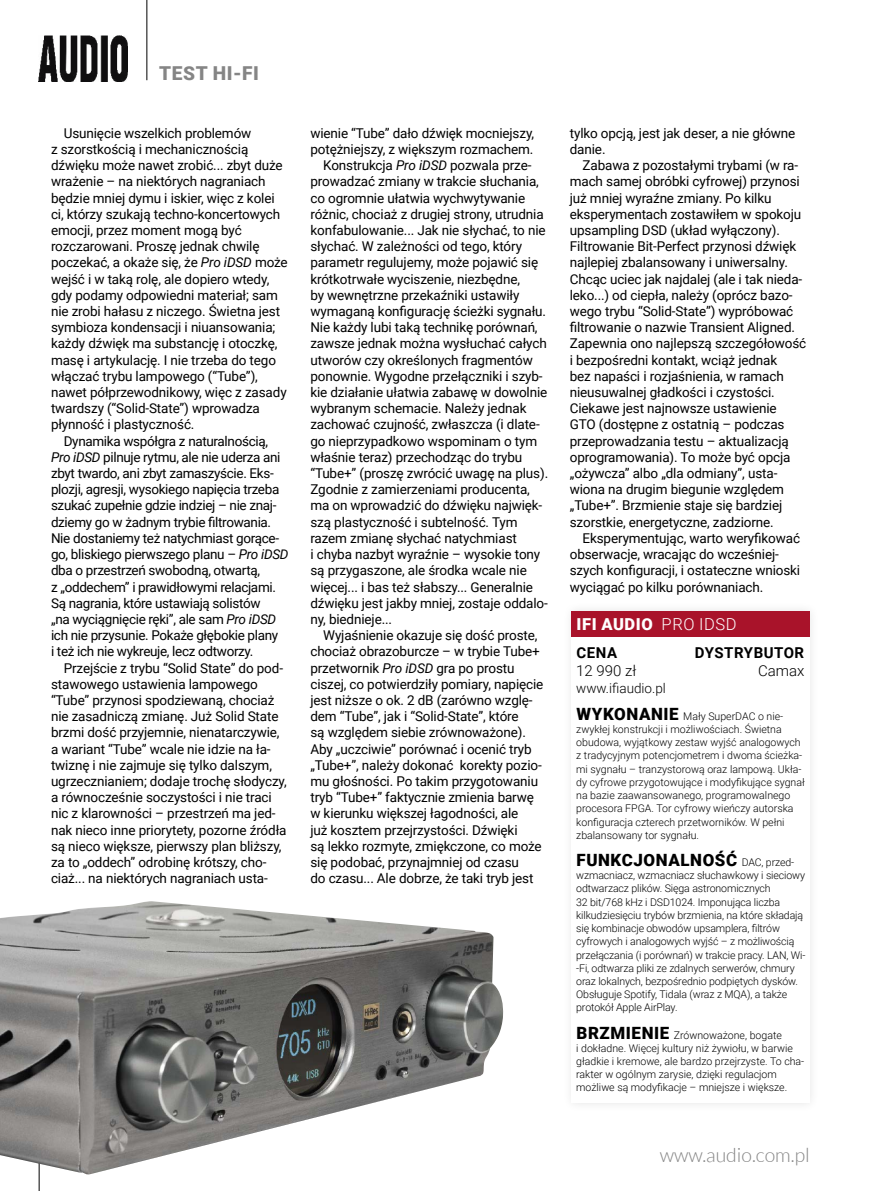
<style>
.page{position:relative;width:893px;height:1191px;background:#fff}
.page>*{position:absolute;margin:0;border:0;box-sizing:border-box;transform-origin:0 0}
.t1{font:300 19.5px "Lato";color:#858585}
.t2{font:900 19.2px "Roboto";letter-spacing:.035em;color:#858585}
.t3{font:900 16.95px "Roboto";letter-spacing:.035em;color:#000}
.t4{font:900 16.5px "Roboto";letter-spacing:.035em;color:#fff}
.t5{font:700 15px "Roboto";letter-spacing:.035em;color:#000}
.t6{font:300 15px "Roboto";color:#000}
.t7{font:13.5px/16.2px "Roboto";letter-spacing:-.01em;color:#000}
.t8{font:300 13.5px "Roboto";color:#000}
.t9{font:300 10.65px/13.2px "Roboto";color:#000}
.s1{font-style:italic}
.s2{font-weight:300}
.s3{font-weight:900;font-size:16.95px}
.s4{font-weight:300;font-size:10.65px}
</style>
<div class="page">
<hr style="left:39px;top:1145px;width:1px;height:46px;background:#000">
<hr style="left:147px;top:0;width:1px;height:80px;background:#000">
<img style="left:39px;top:35px;width:89px;height:46px">
<div style="left:562px;top:601px;width:257px;height:511px;background:#fbfbfb"></div>
<div style="left:572px;top:611px;width:238px;height:492px;background:#fff"></div>
<div style="left:572px;top:611px;width:238px;height:26px;background:#a9132a"></div>
<img style="left:0;top:901px;width:504px;height:273px">
<h2 class="t2" style="left:159px;top:60px;width:101px">TEST HI-FI</h2>
<p class="t7" style="left:51px;top:124px;width:238px;text-indent:13px">Usunięcie wszelkich problemów<br>z szorstkością i mechanicznością dźwięku może nawet zrobić... zbyt duże wrażenie – na niektórych nagraniach będzie mniej dymu i iskier, więc z kolei ci, którzy szukają techno-koncertowych emocji, przez moment mogą być rozczarowani. Proszę jednak chwilę poczekać, a okaże się, że <span class="s1">Pro iDSD</span> może wejść i w taką rolę, ale dopiero wtedy, gdy podamy odpowiedni materiał; sam nie zrobi hałasu z niczego. Świetna jest symbioza kondensacji i niuansowania; każdy dźwięk ma substancję i otoczkę, masę i artykulację. I nie trzeba do tego włączać trybu lampowego (“Tube”), nawet półprzewodnikowy, więc z zasady twardszy (“Solid-State”) wprowadza płynność i plastyczność.</p>
<p class="t7" style="left:51px;top:432px;width:239px;text-indent:13px">Dynamika współgra z naturalnością, <span class="s1">Pro iDSD</span> pilnuje rytmu, ale nie uderza ani zbyt twardo, ani zbyt zamaszyście. Eks&shy;plozji, agresji, wysokiego napięcia trzeba szukać zupełnie gdzie indziej – nie znaj&shy;dziemy go w żadnym trybie filtrowania.<br>Nie dostaniemy też natychmiast gorące&shy;go, bliskiego pierwszego planu – <span class="s1">Pro iDSD </span>dba o przestrzeń swobodną, otwartą,<br>z „oddechem” i prawidłowymi relacjami.<br>Są nagrania, które ustawiają solistów<br>„na wyciągnięcie ręki”, ale sam <span class="s1">Pro iDSD </span>ich nie przysunie. Pokaże głębokie plany<br>i też ich nie wykreuje, lecz odtworzy.</p>
<p class="t7" style="left:51px;top:659px;width:237px;text-indent:13px">Przejście z trybu “Solid State” do pod&shy;stawowego ustawienia lampowego “Tube” przynosi spodziewaną, chociaż nie zasadniczą zmianę. Już Solid State brzmi dość przyjemnie, nienatarczywie, a wariant “Tube” wcale nie idzie na ła&shy;twiznę i nie zajmuje się tylko dalszym, ugrzecznianiem; dodaje trochę słodyczy, a równocześnie soczystości i nie traci nic z klarowności – przestrzeń ma jed&shy;nak nieco inne priorytety, pozorne źródła są nieco większe, pierwszy plan bliższy, za to „oddech” odrobinę krótszy, cho&shy;ciaż... na niektórych nagraniach usta-</p>
<p class="t7" style="left:310px;top:124px;width:225px">wienie “Tube” dało dźwięk mocniejszy,</p>
<p class="t7" style="left:310px;top:140px;width:224px">potężniejszy, z większym rozmachem.</p>
<p class="t7" style="left:323px;top:157px;width:210px">Konstrukcja <span class="s1">Pro iDSD</span> pozwala prze-</p>
<p class="t7" style="left:310px;top:173px;width:230px">prowadzać zmiany w trakcie słuchania,</p>
<p class="t7" style="left:310px;top:189px;width:216px">co ogromnie ułatwia wychwytywanie</p>
<p class="t7" style="left:310px;top:205px;width:235px">różnic, chociaż z drugiej strony, utrudnia</p>
<p class="t7" style="left:310px;top:221px;width:237px">konfabulowanie... Jak nie słychać, to nie</p>
<p class="t7" style="left:310px;top:238px;width:213px">słychać. W zależności od tego, który</p>
<p class="t7" style="left:310px;top:254px;width:229px">parametr regulujemy, może pojawić się</p>
<p class="t7" style="left:310px;top:270px;width:211px">krótkotrwałe wyciszenie, niezbędne,</p>
<p class="t7" style="left:310px;top:286px;width:211px">by wewnętrzne przekaźniki ustawiły</p>
<p class="t7" style="left:310px;top:302px;width:237px">wymaganą konfigurację ścieżki sygnału.</p>
<p class="t7" style="left:310px;top:319px;width:229px">Nie każdy lubi taką technikę porównań,</p>
<p class="t7" style="left:310px;top:335px;width:238px">zawsze jednak można wysłuchać całych</p>
<p class="t7" style="left:310px;top:351px;width:224px">utworów czy określonych fragmentów</p>
<p class="t7" style="left:310px;top:367px;width:234px">ponownie. Wygodne przełączniki i szyb-</p>
<p class="t7" style="left:310px;top:383px;width:238px">kie działanie ułatwia zabawę w dowolnie</p>
<p class="t7" style="left:310px;top:400px;width:218px">wybranym schemacie. Należy jednak</p>
<p class="t7" style="left:310px;top:416px;width:231px">zachować czujność, zwłaszcza (i dlate-</p>
<p class="t7" style="left:310px;top:432px;width:228px">go nieprzypadkowo wspominam o tym</p>
<p class="t7" style="left:310px;top:448px;width:213px">właśnie teraz) przechodząc do trybu</p>
<p class="t7" style="left:310px;top:464px;width:239px">“Tube+” (proszę zwrócić uwagę na plus).</p>
<p class="t7" style="left:310px;top:481px;width:221px">Zgodnie z zamierzeniami producenta,</p>
<p class="t7" style="left:310px;top:497px;width:233px">ma on wprowadzić do dźwięku najwięk-</p>
<p class="t7" style="left:310px;top:513px;width:209px">szą plastyczność i subtelność. Tym</p>
<p class="t7" style="left:310px;top:529px;width:208px">razem zmianę słychać natychmiast</p>
<p class="t7" style="left:310px;top:545px;width:231px">i chyba nazbyt wyraźnie – wysokie tony</p>
<p class="t7" style="left:310px;top:562px;width:218px">są przygaszone, ale środka wcale nie</p>
<p class="t7" style="left:310px;top:578px;width:224px">więcej... i bas też słabszy... Generalnie</p>
<p class="t7" style="left:310px;top:594px;width:239px">dźwięku jest jakby mniej, zostaje oddalo-</p>
<p class="t7" style="left:310px;top:610px;width:83px">ny, biednieje...</p>
<p class="t7" style="left:323px;top:626px;width:216px">Wyjaśnienie okazuje się dość proste,</p>
<p class="t7" style="left:310px;top:643px;width:231px">chociaż obrazoburcze – w trybie Tube+</p>
<p class="t7" style="left:310px;top:659px;width:206px">przetwornik <span class="s1">Pro iDSD</span> gra po prostu</p>
<p class="t7" style="left:310px;top:675px;width:235px">ciszej, co potwierdziły pomiary, napięcie</p>
<p class="t7" style="left:310px;top:691px;width:224px">jest niższe o ok. 2 dB (zarówno wzglę-</p>
<p class="t7" style="left:310px;top:707px;width:210px">dem “Tube”, jak i “Solid-State”, które</p>
<p class="t7" style="left:310px;top:724px;width:217px">są względem siebie zrównoważone).</p>
<p class="t7" style="left:310px;top:740px;width:223px">Aby „uczciwie” porównać i ocenić tryb</p>
<p class="t7" style="left:310px;top:756px;width:233px">„Tube+”, należy dokonać korekty pozio-</p>
<p class="t7" style="left:310px;top:772px;width:229px">mu głośności. Po takim przygotowaniu</p>
<p class="t7" style="left:310px;top:788px;width:225px">tryb “Tube+” faktycznie zmienia barwę</p>
<p class="t7" style="left:310px;top:805px;width:210px">w kierunku większej łagodności, ale</p>
<p class="t7" style="left:310px;top:821px;width:209px">już kosztem przejrzystości. Dźwięki</p>
<p class="t7" style="left:310px;top:837px;width:233px">są lekko rozmyte, zmiękczone, co może</p>
<p class="t7" style="left:310px;top:853px;width:210px">się podobać, przynajmniej od czasu</p>
<p class="t7" style="left:310px;top:869px;width:224px">do czasu... Ale dobrze, że taki tryb jest</p>
<p class="t7" style="left:570px;top:124px;width:227px">tylko opcją, jest jak deser, a nie główne danie.</p>
<p class="t7" style="left:570px;top:157px;width:238px;text-indent:13px">Zabawa z pozostałymi trybami (w ra&shy;mach samej obróbki cyfrowej) przynosi już mniej wyraźne zmiany. Po kilku eksperymentach zostawiłem w spokoju upsampling DSD (układ wyłączony).<br>Filtrowanie Bit-Perfect przynosi dźwięk najlepiej zbalansowany i uniwersalny.<br>Chcąc uciec jak najdalej (ale i tak nieda&shy;leko...) od ciepła, należy (oprócz bazo&shy;wego trybu “Solid-State”) wypróbować filtrowanie o nazwie Transient Aligned.<br>Zapewnia ono najlepszą szczegółowość i bezpośredni kontakt, wciąż jednak<br>bez napaści i rozjaśnienia, w ramach nieusuwalnej gładkości i czystości.<br>Ciekawe jest najnowsze ustawienie<br>GTO (dostępne z ostatnią – podczas przeprowadzania testu – aktualizacją oprogramowania). To może być opcja „ożywcza” albo „dla odmiany”, usta&shy;wiona na drugim biegunie względem „Tube+”. Brzmienie staje się bardziej szorstkie, energetyczne, zadziorne.</p>
<p class="t7" style="left:570px;top:529px;width:232px;text-indent:13px">Eksperymentując, warto weryfikować obserwacje, wracając do wcześniej&shy;szych konfiguracji, i ostateczne wnioski wyciągać po kilku porównaniach.</p>
<p class="t4" style="left:576px;top:612px;width:162px">IFI AUDIO <span class="s2">PRO IDSD</span></p>
<p class="t5" style="left:576px;top:642px;width:42px">CENA</p>
<p class="t5" style="left:695px;top:642px;width:111px">DYSTRYBUTOR</p>
<p class="t6" style="left:576px;top:660px;width:61px">12 990 zł</p>
<p class="t6" style="left:758px;top:660px;width:48px">Camax</p>
<p class="t8" style="left:576px;top:678px;width:91px">www.ifiaudio.pl</p>
<p class="t9" style="left:576px;top:709px;width:230px"><span class="s3">WYKONANIE</span> Mały SuperDAC o nie&shy;zwykłej konstrukcji i możliwościach. Świetna obudowa, wyjątkowy zestaw wyjść analogowych z tradycyjnym potencjometrem i dwoma ścieżka&shy;mi sygnału – tranzystorową oraz lampową. Ukła&shy;dy cyfrowe przygotowujące i modyfikujące sygnał na bazie zaawansowanego, programowalnego procesora FPGA. Tor cyfrowy wieńczy autorska konfiguracja czterech przetworników. W pełni zbalansowany tor sygnału.</p>
<p class="t3" style="left:576px;top:848px;width:219px">FUNKCJONALNOŚĆ <span class="s4">DAC, przed-</span></p>
<p class="t9" style="left:576px;top:868px;width:231px">wzmacniacz, wzmacniacz słuchawkowy i sieciowy odtwarzacz plików. Sięga astronomicznych<br>32 bit/768 kHz i DSD1024. Imponująca liczba kilkudziesięciu trybów brzmienia, na które składają się kombinacje obwodów upsamplera, filtrów cyfrowych i analogowych wyjść – z możliwością przełączania (i porównań) w trakcie pracy. LAN, Wi--Fi, odtwarza pliki ze zdalnych serwerów, chmury oraz lokalnych, bezpośrednio podpiętych dysków.<br>Obsługuje Spotify, Tidala (wraz z MQA), a także protokół Apple AirPlay.</p>
<p class="t9" style="left:576px;top:1027px;width:230px"><span class="s3">BRZMIENIE</span> Zrównoważone, bogate<br>i dokładne. Więcej kultury niż żywiołu, w barwie gładkie i kremowe, ale bardzo przejrzyste. To cha&shy;rakter w ogólnym zarysie, dzięki regulacjom możliwe są modyfikacje – mniejsze i większe.</p>
<h1 class="t1" style="left:660px;top:1144px;width:151px">www.audio.com.pl</h1>
</div>
